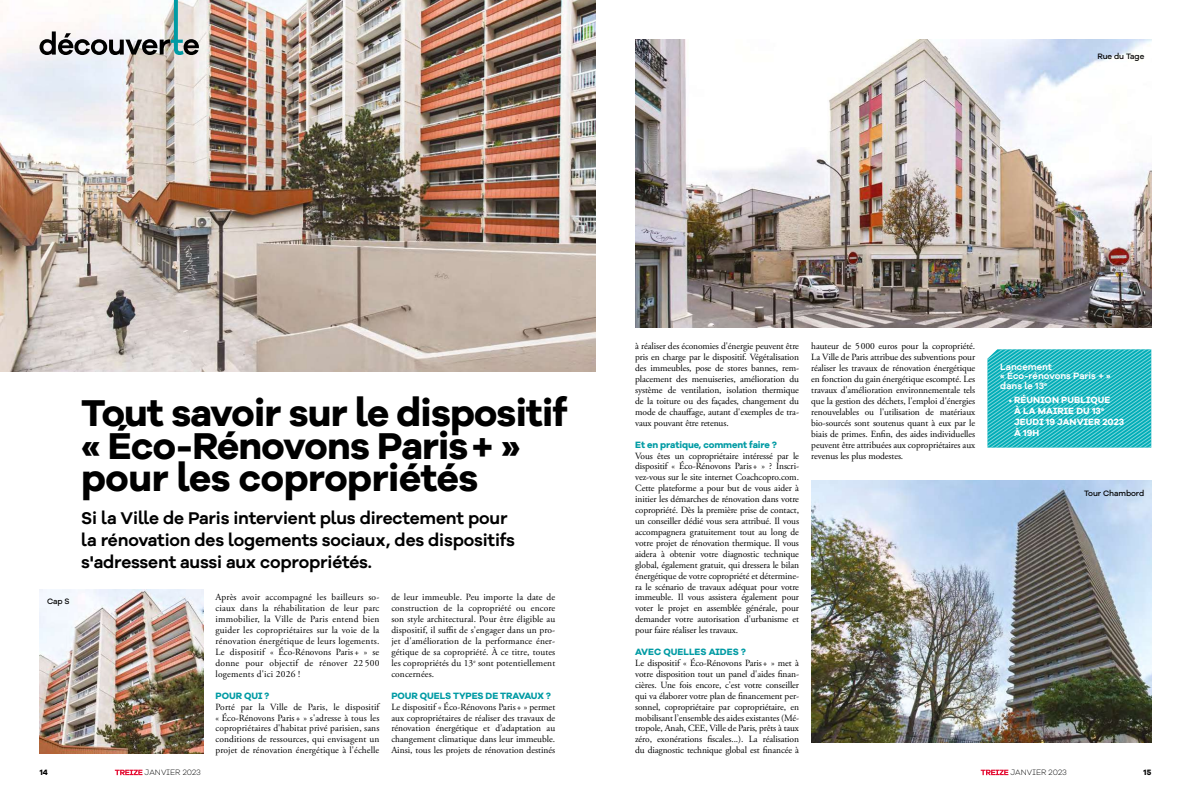
<style>
.page{position:relative;width:1191px;height:794px;background:#fff}
.page>*{position:absolute;margin:0;border:0;box-sizing:border-box;transform-origin:0 0}
.t1{font:700 38.5px/32.7px "Galano Grotesque Alt";letter-spacing:-.02em;color:#000}
.t2{font:600 17.5px/21.8px "Galano Grotesque Alt";letter-spacing:-.01em;color:#000}
.t3{font:9.4px/10.9px "Adobe Garamond Pro";letter-spacing:-.01em;color:#000;text-align:justify}
.t4{font:700 9.4px "Galano Grotesque Alt";letter-spacing:-.01em;color:#009ba4}
.t5{font:600 9.4px/9px "Galano Grotesque Alt";color:#fff}
.t6{font:700 9.3px/11px "Galano Grotesque Alt";letter-spacing:.01em;color:#fff}
.t7{font:500 8.1px "Galano Grotesque Alt";letter-spacing:-.01em;color:#000}
.t8{font:300 8px "Galano Grotesque Alt";letter-spacing:.01em;color:#000}
.t9{font:700 8px "Galano Grotesque Alt";color:#000}
.s1{font-weight:500;font-size:8.1px}
</style>
<div class="page">
<img style="left:0;top:0;width:595px;height:371px">
<img style="left:40px;top:590px;width:163px;height:163px">
<svg style="left:40px;top:0;width:159px;height:55px"></svg>
<img style="left:635px;top:40px;width:516px;height:287px">
<img style="left:811px;top:480px;width:340px;height:262px">
<svg style="left:987px;top:349px;width:164px;height:98px;background:#2fbbc4"></svg>
<svg style="left:980px;top:769px;width:28px;height:6px"></svg>
<svg style="left:115px;top:769px;width:27px;height:6px"></svg>
<p class="t7" style="left:1097px;top:51px;width:48px">Rue du Tage</p>
<p class="t7" style="left:47px;top:596px;width:24px">Cap S</p>
<h1 class="t1" style="left:81px;top:395px;width:487px">Tout savoir sur le dispositif « Éco-Rénovons Paris+ » pour les copropriétés</h1>
<h2 class="t2" style="left:81px;top:507px;width:435px">Si la Ville de Paris intervient plus directement pour la rénovation des logements sociaux, des dispositifs s'adressent aussi aux copropriétés.</h2>
<p class="t3" style="left:391px;top:592px;width:165px">de leur immeuble. Peu importe la date de construction de la copropriété ou encore son style architectural. Pour être éligible au dispositif, il suffit de s'engager dans un pro&shy;jet d'amélioration de la performance éner&shy;gétique de sa copropriété. À ce titre, toutes les copropriétés du 13<sup>e</sup> sont potentiellement concernées.</p>
<p class="t4" style="left:391px;top:689px;width:161px">POUR QUELS TYPES DE TRAVAUX ?</p>
<p class="t3" style="left:391px;top:701px;width:165px">Le dispositif « Éco-Rénovons Paris + » permet aux copropriétaires de réaliser des travaux de rénovation énergétique et d’adaptation au changement climatique dans leur immeuble.<br>Ainsi, tous les projets de rénovation destinés</p>
<p class="t3" style="left:215px;top:592px;width:165px">Après avoir accompagné les bailleurs so&shy;ciaux dans la réhabilitation de leur parc immobilier, la Ville de Paris entend bien guider les copropriétaires sur la voie de la rénovation énergétique de leurs logements.<br>Le dispositif « Éco-Rénovons Paris + » se donne pour objectif de rénover 22 500 logements d'ici 2026 !</p>
<p class="t4" style="left:216px;top:689px;width:55px">POUR QUI ?</p>
<p class="t3" style="left:215px;top:701px;width:165px">Porté par la Ville de Paris, le dispositif « Éco-Rénovons Paris+ » s'adresse à tous les copropriétaires d'habitat privé parisien, sans conditions de ressources, qui envisagent un projet de rénovation énergétique à l'échelle</p>
<p class="t3" style="left:635px;top:341px;width:165px">à réaliser des économies d'énergie peuvent être pris en charge par le dispositif. Végétalisation des immeubles, pose de stores bannes, rem&shy;placement des menuiseries, amélioration du système de ventilation, isolation thermique de la toiture ou des façades, changement du mode de chauffage, autant d'exemples de tra&shy;vaux pouvant être retenus.</p>
<p class="t4" style="left:635px;top:438px;width:143px">Et en pratique, comment faire ?</p>
<p class="t3" style="left:635px;top:450px;width:165px">Vous êtes un copropriétaire intéressé par le dispositif « Éco-Rénovons Paris+ » ? Inscri&shy;vez-vous sur le site internet Coachcopro.com.<br>Cette plateforme a pour but de vous aider à initier les démarches de rénovation dans votre copropriété. Dès la première prise de contact, un conseiller dédié vous sera attribué. Il vous accompagnera gratuitement tout au long de votre projet de rénovation thermique. Il vous aidera à obtenir votre diagnostic technique global, également gratuit, qui dressera le bilan énergétique de votre copropriété et détermine&shy;ra le scénario de travaux adéquat pour votre immeuble. Il vous assistera également pour voter le projet en assemblée générale, pour demander votre autorisation d'urbanisme et pour faire réaliser les travaux.</p>
<p class="t4" style="left:635px;top:646px;width:112px">AVEC QUELLES AIDES ?</p>
<p class="t3" style="left:635px;top:658px;width:165px">Le dispositif « Éco-Rénovons Paris+ » met à votre disposition tout un panel d'aides finan&shy;cières. Une fois encore, c'est votre conseiller qui va élaborer votre plan de financement per&shy;sonnel, copropriétaire par copropriétaire, en mobilisant l’ensemble des aides existantes (Mé&shy;tropole, Anah, CEE, Ville de Paris, prêts à taux zéro, exonérations fiscales...). La réalisation du diagnostic technique global est financée à</p>
<p class="t3" style="left:811px;top:341px;width:165px">hauteur de 5000 euros pour la copropriété.<br>La Ville de Paris attribue des subventions pour réaliser les travaux de rénovation énergétique en fonction du gain énergétique escompté. Les travaux d'amélioration environnementale tels que la gestion des déchets, l'emploi d'énergies renouvelables ou l'utilisation de matériaux bio-sourcés sont soutenus quant à eux par le biais de primes. Enfin, des aides individuelles peuvent être attribuées aux copropriétaires aux revenus les plus modestes.</p>
<p class="t5" style="left:1000px;top:362px;width:112px">Lancement<br>« Éco-rénovons Paris + »</p>
<p class="t5" style="left:1000px;top:381px;width:48px">dans le 13<sup>e</sup></p>
<p class="t6" style="left:1014px;top:394px;width:112px;text-indent:-5px"><span class="s1">•</span> RÉUNION PUBLIQUE<br>À LA MAIRIE DU 13<sup>e<br></sup>JEUDI 19 JANVIER 2023<br>À 19H</p>
<p class="t7" style="left:1084px;top:488px;width:62px">Tour Chambord</p>
<p class="t9" style="left:40px;top:767px;width:10px">14</p>
<p class="t8" style="left:145px;top:767px;width:58px">JANVIER 2023</p>
<p class="t8" style="left:1010px;top:767px;width:58px">JANVIER 2023</p>
<p class="t9" style="left:1143px;top:767px;width:9px">15</p>
</div>
